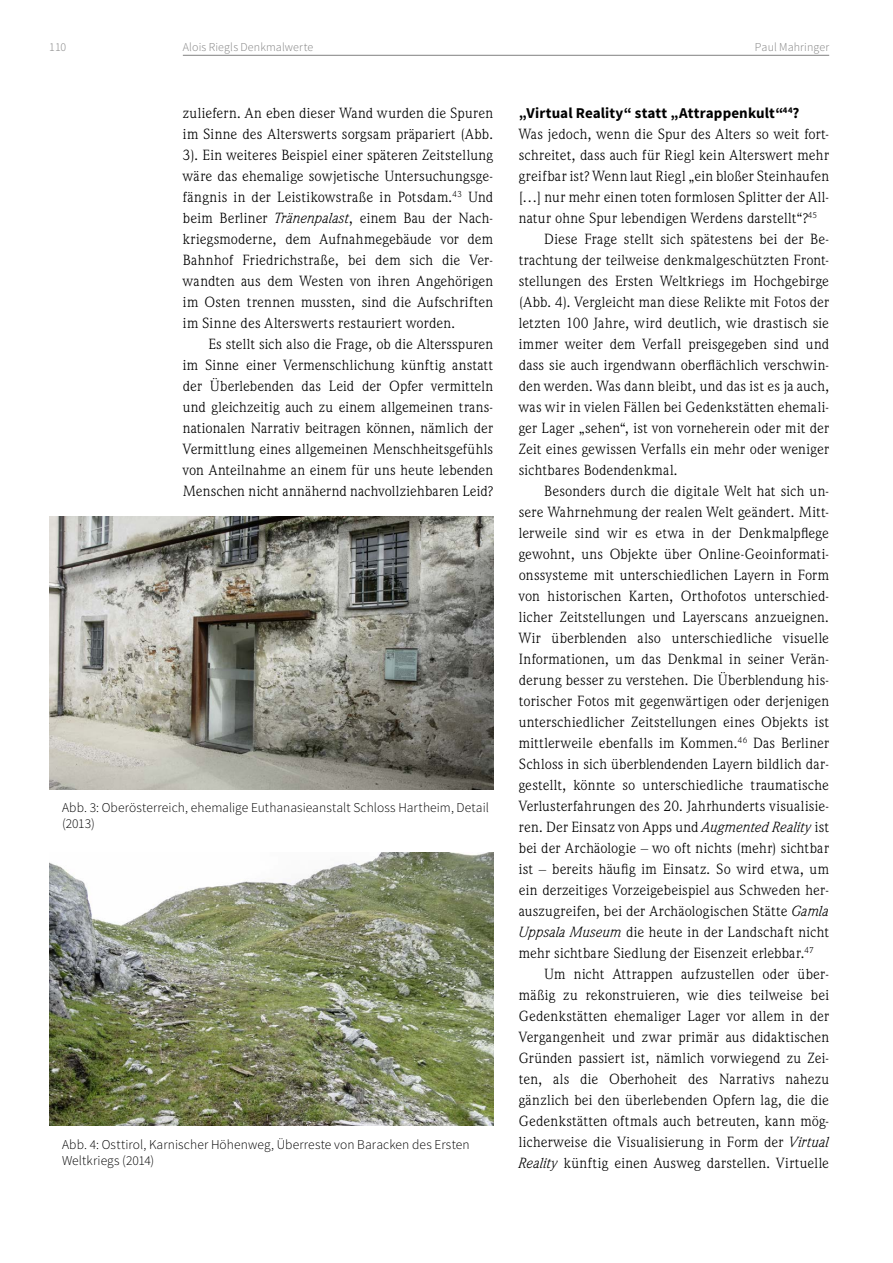
<style>
.page{position:relative;width:893px;height:1263px;background:#fff}
.page>*{position:absolute;margin:0;border:0;box-sizing:border-box;transform-origin:0 0}
.t1{font:15px/21px "Weidemann IT Cby BT";letter-spacing:.005em;color:#000;text-align:justify}
.t2{font:700 15px "Source Sans Pro";letter-spacing:.005em;color:#000}
.t3{font:300 13.5px/16.2px "Source Sans Pro";letter-spacing:.005em;color:#000}
.t4{font:300 12px "Source Sans Pro";letter-spacing:.005em;color:#808080}
.s1{font-style:italic}
</style>
<div class="page">
<hr style="left:183px;top:55px;width:646px;height:1px;background:#808080">
<img style="left:49px;top:516px;width:444px;height:273px">
<img style="left:49px;top:853px;width:444px;height:273px">
<p class="t4" style="left:49px;top:39px;width:18px">110</p>
<p class="t4" style="left:183px;top:39px;width:132px">Alois Riegls Denkmalwerte</p>
<p class="t4" style="left:755px;top:39px;width:76px">Paul Mahringer</p>
<p class="t1" style="left:183px;top:102px;width:312px">zuliefern. An eben dieser Wand wurden die Spuren im Sinne des Alterswerts sorgsam präpariert (Abb.<br>3). Ein weiteres Beispiel einer späteren Zeitstellung wäre das ehemalige sowjetische Untersuchungsge&shy;fängnis in der Leistikowstraße in Potsdam.<sup>43</sup> Und beim Berliner <span class="s1">Tränenpalast</span>, einem Bau der Nach&shy;kriegsmoderne, dem Aufnahmegebäude vor dem Bahnhof Friedrichstraße, bei dem sich die Ver&shy;wandten aus dem Westen von ihren Angehörigen im Osten trennen mussten, sind die Aufschriften im Sinne des Alterswerts restauriert worden.</p>
<p class="t1" style="left:183px;top:333px;width:312px;text-indent:26px">Es stellt sich also die Frage, ob die Altersspuren im Sinne einer Vermenschlichung künftig anstatt der Überlebenden das Leid der Opfer vermitteln und gleichzeitig auch zu einem allgemeinen trans&shy;nationalen Narrativ beitragen können, nämlich der Vermittlung eines allgemeinen Menschheitsgefühls von Anteilnahme an einem für uns heute lebenden Menschen nicht annähernd nachvollziehbaren Leid?</p>
<p class="t3" style="left:62px;top:799px;width:428px">Abb. 3: Oberösterreich, ehemalige Euthanasieanstalt Schloss Hartheim, Detail (2013)</p>
<p class="t3" style="left:62px;top:1136px;width:409px">Abb. 4: Osttirol, Karnischer Höhenweg, Überreste von Baracken des Ersten<br>Weltkriegs (2014)</p>
<p class="t2" style="left:519px;top:103px;width:282px">„Virtual Reality“ statt „Attrappenkult“<sup>44</sup>?</p>
<p class="t1" style="left:519px;top:123px;width:312px">Was jedoch, wenn die Spur des Alters so weit fort-</p>
<p class="t1" style="left:519px;top:144px;width:312px">schreitet, dass auch für Riegl kein Alterswert mehr</p>
<p class="t1" style="left:519px;top:165px;width:312px">greifbar ist? Wenn laut Riegl „ein bloßer Steinhaufen</p>
<p class="t1" style="left:519px;top:186px;width:312px">[…] nur mehr einen toten formlosen Splitter der All-</p>
<p class="t1" style="left:519px;top:207px;width:300px">natur ohne Spur lebendigen Werdens darstellt“?<sup>45</sup></p>
<p class="t1" style="left:544px;top:228px;width:286px">Diese Frage stellt sich spätestens bei der Be-</p>
<p class="t1" style="left:519px;top:249px;width:312px">trachtung der teilweise denkmalgeschützten Front-</p>
<p class="t1" style="left:519px;top:270px;width:312px">stellungen des Ersten Weltkriegs im Hochgebirge</p>
<p class="t1" style="left:519px;top:291px;width:312px">(Abb. 4). Vergleicht man diese Relikte mit Fotos der</p>
<p class="t1" style="left:519px;top:312px;width:312px">letzten 100 Jahre, wird deutlich, wie drastisch sie</p>
<p class="t1" style="left:519px;top:333px;width:312px">immer weiter dem Verfall preisgegeben sind und</p>
<p class="t1" style="left:519px;top:354px;width:312px">dass sie auch irgendwann oberflächlich verschwin-</p>
<p class="t1" style="left:519px;top:375px;width:312px">den werden. Was dann bleibt, und das ist es ja auch,</p>
<p class="t1" style="left:519px;top:396px;width:312px">was wir in vielen Fällen bei Gedenkstätten ehemali-</p>
<p class="t1" style="left:519px;top:417px;width:312px">ger Lager „sehen“, ist von vorneherein oder mit der</p>
<p class="t1" style="left:519px;top:438px;width:312px">Zeit eines gewissen Verfalls ein mehr oder weniger</p>
<p class="t1" style="left:519px;top:459px;width:160px">sichtbares Bodendenkmal.</p>
<p class="t1" style="left:544px;top:480px;width:286px">Besonders durch die digitale Welt hat sich un-</p>
<p class="t1" style="left:519px;top:501px;width:312px">sere Wahrnehmung der realen Welt geändert. Mitt-</p>
<p class="t1" style="left:519px;top:522px;width:312px">lerweile sind wir es etwa in der Denkmalpflege</p>
<p class="t1" style="left:519px;top:543px;width:312px">gewohnt, uns Objekte über Online-Geoinformati-</p>
<p class="t1" style="left:519px;top:564px;width:312px">onssysteme mit unterschiedlichen Layern in Form</p>
<p class="t1" style="left:519px;top:585px;width:312px">von historischen Karten, Orthofotos unterschied-</p>
<p class="t1" style="left:519px;top:606px;width:312px">licher Zeitstellungen und Layerscans anzueignen.</p>
<p class="t1" style="left:519px;top:627px;width:312px">Wir überblenden also unterschiedliche visuelle</p>
<p class="t1" style="left:519px;top:648px;width:312px">Informationen, um das Denkmal in seiner Verän-</p>
<p class="t1" style="left:519px;top:669px;width:312px">derung besser zu verstehen. Die Überblendung his-</p>
<p class="t1" style="left:519px;top:690px;width:312px">torischer Fotos mit gegenwärtigen oder derjenigen</p>
<p class="t1" style="left:519px;top:711px;width:312px">unterschiedlicher Zeitstellungen eines Objekts ist</p>
<p class="t1" style="left:519px;top:732px;width:312px">mittlerweile ebenfalls im Kommen.<sup>46</sup> Das Berliner</p>
<p class="t1" style="left:519px;top:753px;width:312px">Schloss in sich überblendenden Layern bildlich dar-</p>
<p class="t1" style="left:519px;top:774px;width:312px">gestellt, könnte so unterschiedliche traumatische</p>
<p class="t1" style="left:519px;top:795px;width:312px">Verlusterfahrungen des 20. Jahrhunderts visualisie-</p>
<p class="t1" style="left:519px;top:816px;width:312px">ren. Der Einsatz von Apps und <span class="s1">Augmented Reality</span> ist</p>
<p class="t1" style="left:519px;top:837px;width:312px">bei der Archäologie – wo oft nichts (mehr) sichtbar</p>
<p class="t1" style="left:519px;top:858px;width:312px">ist – bereits häufig im Einsatz. So wird etwa, um</p>
<p class="t1" style="left:519px;top:879px;width:312px">ein derzeitiges Vorzeigebeispiel aus Schweden her-</p>
<p class="t1" style="left:519px;top:900px;width:312px">auszugreifen, bei der Archäologischen Stätte <span class="s1">Gamla</span></p>
<p class="t1" style="left:519px;top:921px;width:312px"><span class="s1">Uppsala Museum</span> die heute in der Landschaft nicht</p>
<p class="t1" style="left:519px;top:942px;width:296px">mehr sichtbare Siedlung der Eisenzeit erlebbar.<sup>47</sup></p>
<p class="t1" style="left:544px;top:963px;width:286px">Um nicht Attrappen aufzustellen oder über-</p>
<p class="t1" style="left:519px;top:984px;width:312px">mäßig zu rekonstruieren, wie dies teilweise bei</p>
<p class="t1" style="left:519px;top:1005px;width:312px">Gedenkstätten ehemaliger Lager vor allem in der</p>
<p class="t1" style="left:519px;top:1026px;width:312px">Vergangenheit und zwar primär aus didaktischen</p>
<p class="t1" style="left:519px;top:1047px;width:312px">Gründen passiert ist, nämlich vorwiegend zu Zei-</p>
<p class="t1" style="left:519px;top:1068px;width:312px">ten, als die Oberhoheit des Narrativs nahezu</p>
<p class="t1" style="left:519px;top:1089px;width:312px">gänzlich bei den überlebenden Opfern lag, die die</p>
<p class="t1" style="left:519px;top:1110px;width:312px">Gedenkstätten oftmals auch betreuten, kann mög-</p>
<p class="t1" style="left:519px;top:1131px;width:312px">licherweise die Visualisierung in Form der <span class="s1">Virtual</span></p>
<p class="t1" style="left:519px;top:1152px;width:312px"><span class="s1">Reality</span> künftig einen Ausweg darstellen. Virtuelle</p>
</div>
